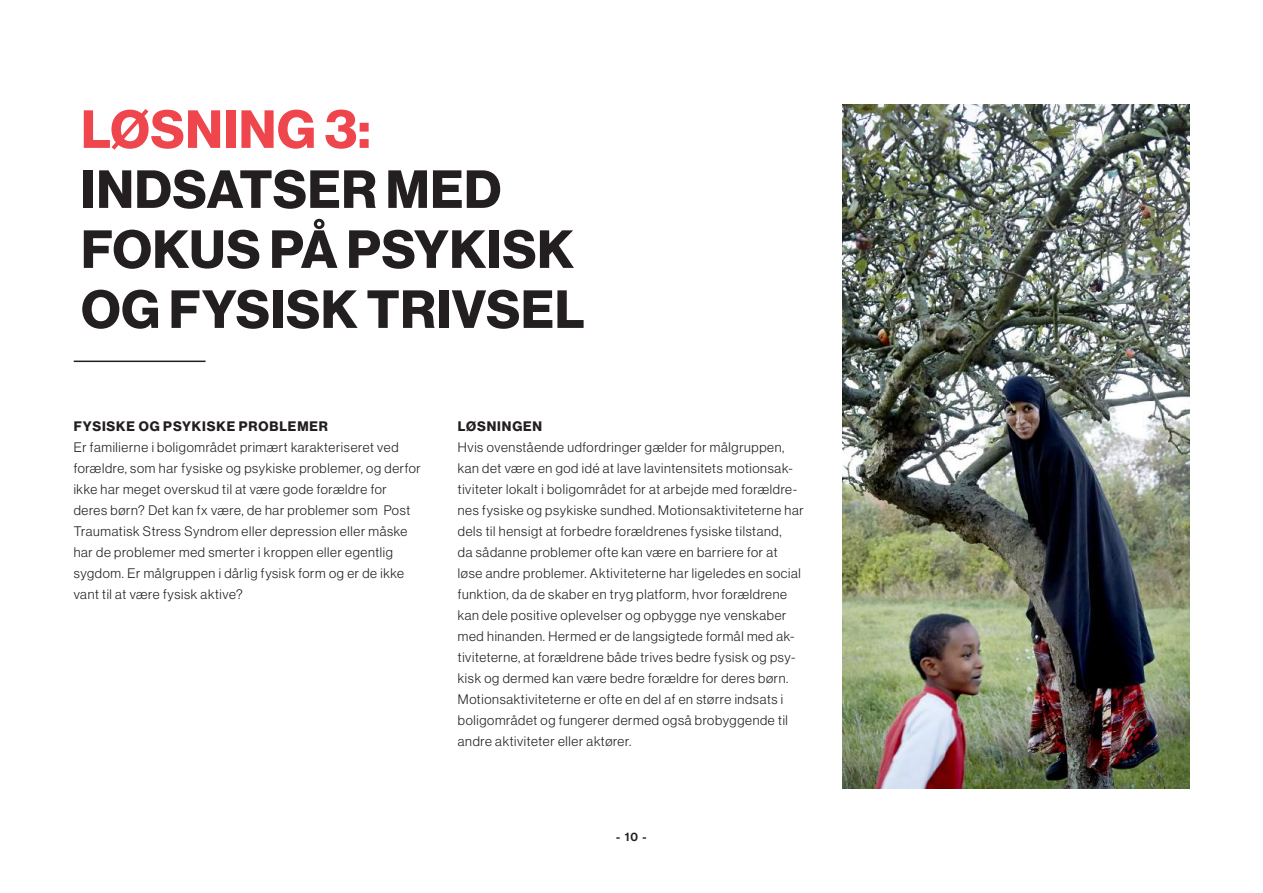
<style>
.page{position:relative;width:1263px;height:893px;background:#fff}
.page>*{position:absolute;margin:0;border:0;box-sizing:border-box;transform-origin:0 0}
.t1{font:700 52.5px/60px "Haas Grot Disp 75";letter-spacing:.015em;color:#231f20}
.t2{font:700 52.5px "Haas Grot Disp 75";letter-spacing:.015em;color:#ef464d}
.t3{font:300 13.5px/21px "Haas Grot Disp 45";letter-spacing:.05em;color:#231f20}
.t4{font:700 13.5px "Haas Grot Disp 75";letter-spacing:.065em;color:#231f20}
.t5{font:500 12px "Haas Grot Disp 65";color:#231f20}
</style>
<div class="page">
<hr style="left:74px;top:361px;width:132px;height:1px;background:#231f20">
<img style="left:842px;top:105px;width:347px;height:683px">
<h1 class="t2" style="left:81px;top:99px;width:291px">LØSNING 3:</h1>
<h1 class="t1" style="left:81px;top:160px;width:505px">INDSATSER MED<br>FOKUS PÅ PSYKISK<br>OG FYSISK TRIVSEL</h1>
<p class="t4" style="left:74px;top:418px;width:256px">FYSISKE OG PSYKISKE PROBLEMER</p>
<p class="t3" style="left:74px;top:437px;width:349px">Er familierne i boligområdet primært karakteriseret ved forældre, som har fysiske og psykiske problemer, og derfor ikke har meget overskud til at være gode forældre for deres børn? Det kan fx være, de har problemer som Post Traumatisk Stress Syndrom eller depression eller måske har de problemer med smerter i kroppen eller egentlig sygdom. Er målgruppen i dårlig fysisk form og er de ikke vant til at være fysisk aktive?</p>
<p class="t4" style="left:458px;top:418px;width:86px">LØSNINGEN</p>
<p class="t3" style="left:458px;top:437px;width:347px">Hvis ovenstående udfordringer gælder for målgruppen, kan det være en god idé at lave lavintensitets motionsak&shy;tiviteter lokalt i boligområdet for at arbejde med forældre&shy;nes fysiske og psykiske sundhed. Motionsaktiviteterne har dels til hensigt at forbedre forældrenes fysiske tilstand,<br>da sådanne problemer ofte kan være en barriere for at løse andre problemer. Aktiviteterne har ligeledes en social funktion, da de skaber en tryg platform, hvor forældrene kan dele positive oplevelser og opbygge nye venskaber med hinanden. Hermed er de langsigtede formål med ak&shy;tiviteterne, at forældrene både trives bedre fysisk og psy&shy;kisk og dermed kan være bedre forældre for deres børn.<br>Motionsaktiviteterne er ofte en del af en større indsats i boligområdet og fungerer dermed også brobyggende til andre aktiviteter eller aktører.</p>
<p class="t5" style="left:616px;top:829px;width:32px">- 10 -</p>
</div>
